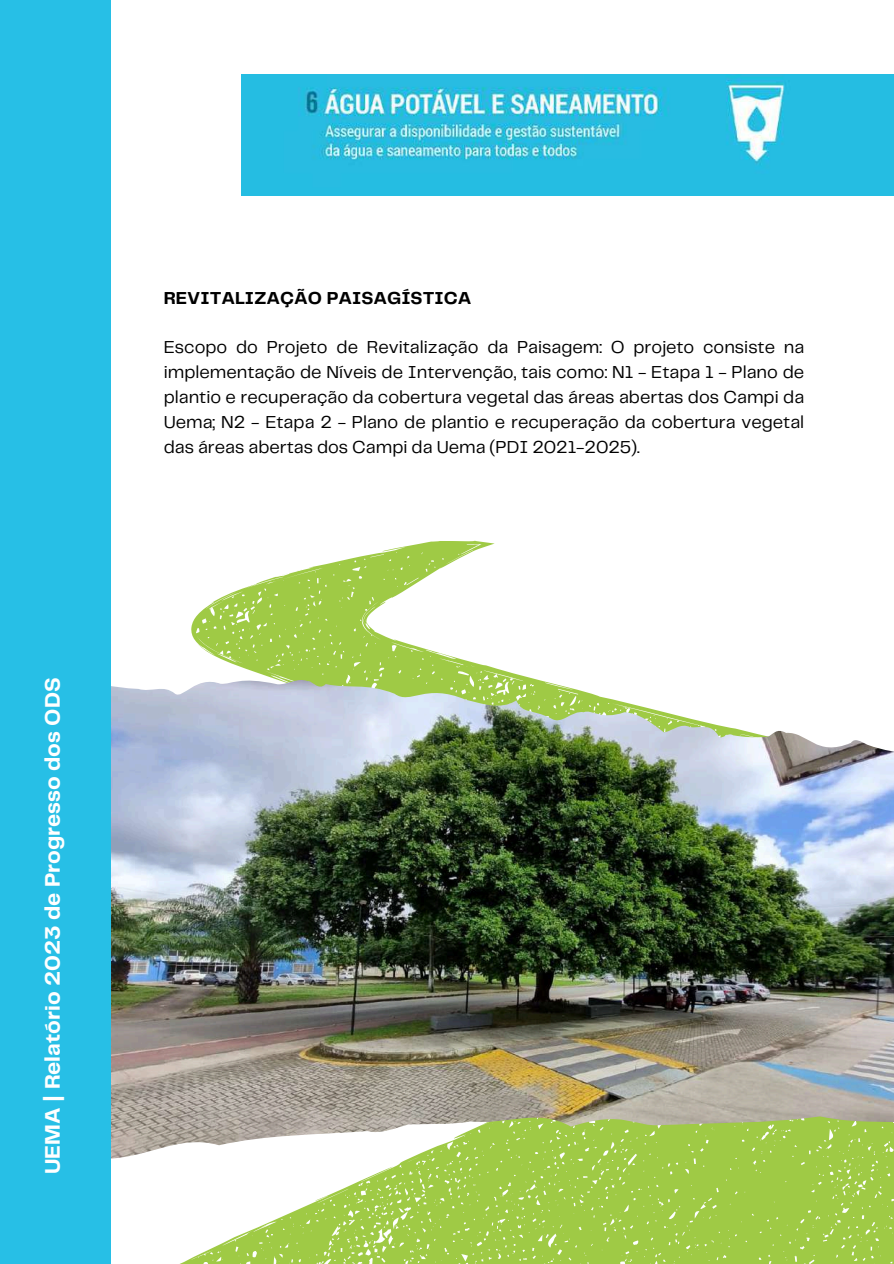
<style>
.page{position:relative;width:894px;height:1264px;background:#fff}
.page>*{position:absolute;margin:0;border:0;box-sizing:border-box;transform-origin:0 0}
.t1{font:700 21.9px "Telegraf";color:#fff}
.t2{font:18px/24.8px "Telegraf";color:#000;text-align:justify}
.t3{font:700 18px "Telegraf";color:#000}
</style>
<div class="page">
<svg style="left:182px;top:552px;width:711px;height:711px"></svg>
<img style="left:110px;top:679px;width:783px;height:479px">
<div style="left:0;top:0;width:110px;height:1263px;background:#27bfe6"></div>
<img style="left:242px;top:74px;width:651px;height:122px">
<p class="t1" style="left:43px;top:1174px;width:498px;rotate:-90deg">UEMA | Relatório 2023 de Progresso dos ODS</p>
<p class="t3" style="left:164px;top:290px;width:309px">REVITALIZAÇÃO PAISAGÍSTICA</p>
<p class="t2" style="left:164px;top:336px;width:642px">Escopo do Projeto de Revitalização da Paisagem: O projeto consiste na implementação de Níveis de Intervenção, tais como: N1 - Etapa 1 - Plano de plantio e recuperação da cobertura vegetal das áreas abertas dos Campi da Uema; N2 - Etapa 2 - Plano de plantio e recuperação da cobertura vegetal das áreas abertas dos Campi da Uema (PDI 2021-2025).</p>
</div>
